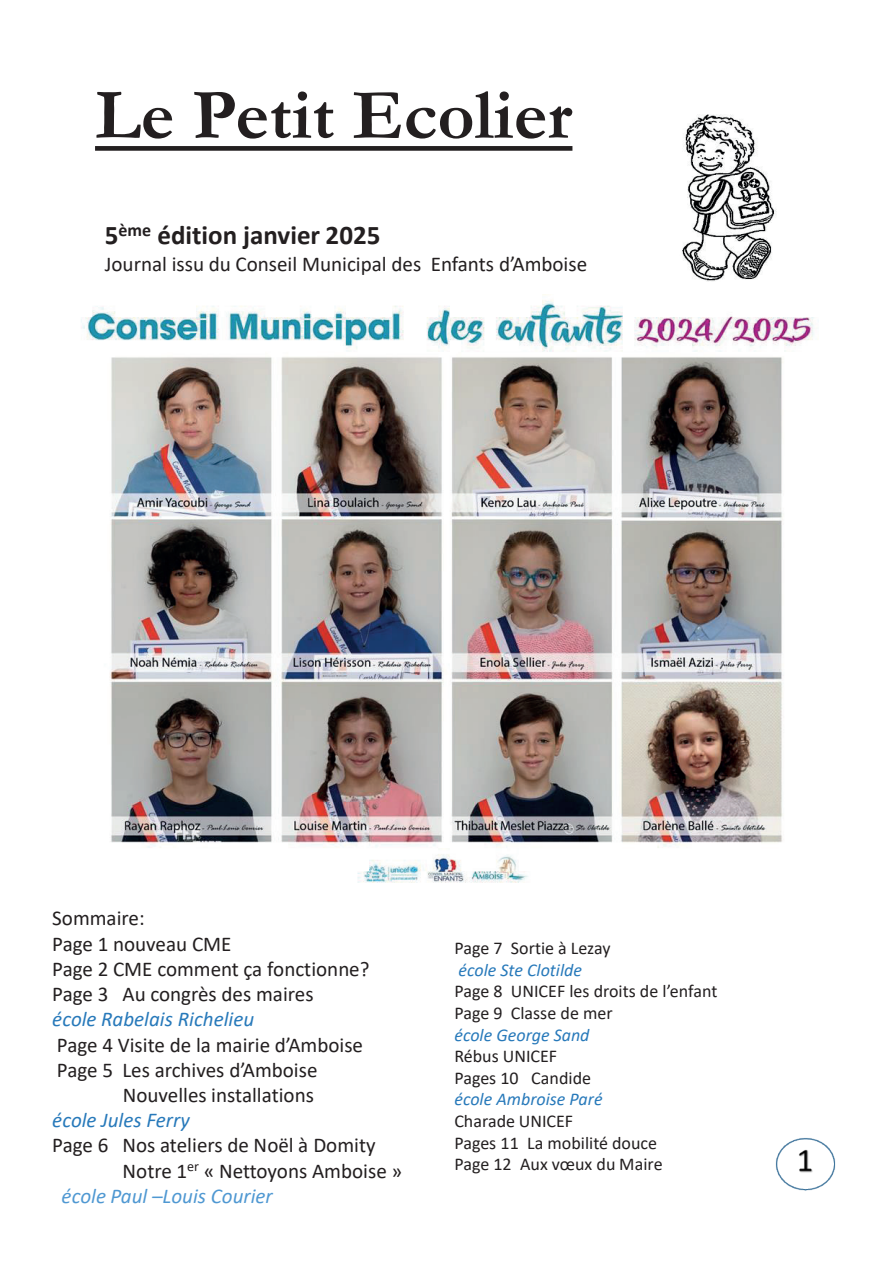
<style>
.page{position:relative;width:893px;height:1263px;background:#fff}
.page>*{position:absolute;margin:0;border:0;box-sizing:border-box;transform-origin:0 0}
.t1{font:700 72px "Garamond";color:#231f20}
.t2{font:700 27px "Calibri";color:#231f20}
.t3{font:21.15px "Calibri";color:#231f20}
.t4{font:21px/25.2px "Calibri";color:#231f20}
.t5{font:italic 21px "Calibri";color:#2779ba}
.t6{font:italic 21px "Calibri";color:#4f98d2}
.t7{font:18px/21.6px "Calibri";color:#231f20}
.t8{font:italic 18px "Calibri";color:#2779ba}
</style>
<div class="page">
<img style="left:682px;top:114px;width:95px;height:168px">
<svg style="left:95px;top:146px;width:477px;height:5px;background:#302c2d"></svg>
<img style="left:81px;top:300px;width:733px;height:583px">
<img style="left:776px;top:1138px;width:60px;height:53px">
<h1 class="t1" style="left:95px;top:66px;width:479px">Le Petit Ecolier</h1>
<p class="t2" style="left:105px;top:216px;width:277px">5<sup>ème</sup> édition janvier 2025</p>
<p class="t3" style="left:105px;top:249px;width:484px">Journal issu du Conseil Municipal des Enfants d’Amboise</p>
<p class="t4" style="left:52px;top:905px;width:319px">Sommaire:<br>Page 1 nouveau CME<br>Page 2 CME comment ça fonctionne?<br>Page 3 Au congrès des maires</p>
<p class="t5" style="left:52px;top:1005px;width:204px">école Rabelais Richelieu</p>
<p class="t4" style="left:57px;top:1031px;width:308px">Page 4 Visite de la mairie d’Amboise</p>
<p class="t4" style="left:57px;top:1057px;width:262px">Page 5 Les archives d’Amboise</p>
<p class="t4" style="left:123px;top:1082px;width:193px">Nouvelles installations</p>
<p class="t5" style="left:52px;top:1105px;width:139px">école Jules Ferry</p>
<p class="t4" style="left:52px;top:1132px;width:325px">Page 6 Nos ateliers de Noël à Domity</p>
<p class="t3" style="left:123px;top:1156px;width:281px">Notre 1<sup>er</sup> « Nettoyons Amboise »</p>
<p class="t6" style="left:62px;top:1181px;width:213px">école Paul –Louis Courier</p>
<p class="t7" style="left:454px;top:937px;width:158px">Page 7 Sortie à Lezay</p>
<p class="t8" style="left:459px;top:957px;width:125px">école Ste Clotilde</p>
<p class="t7" style="left:454px;top:980px;width:265px">Page 8 UNICEF les droits de l’enfant<br>Page 9 Classe de mer</p>
<p class="t8" style="left:454px;top:1022px;width:137px">école George Sand</p>
<p class="t7" style="left:454px;top:1045px;width:138px">Rébus UNICEF<br>Pages 10 Candide</p>
<p class="t8" style="left:454px;top:1087px;width:150px">école Ambroise Paré</p>
<p class="t7" style="left:454px;top:1110px;width:210px">Charade UNICEF<br>Pages 11 La mobilité douce<br>Page 12 Aux vœux du Maire</p>
</div>
